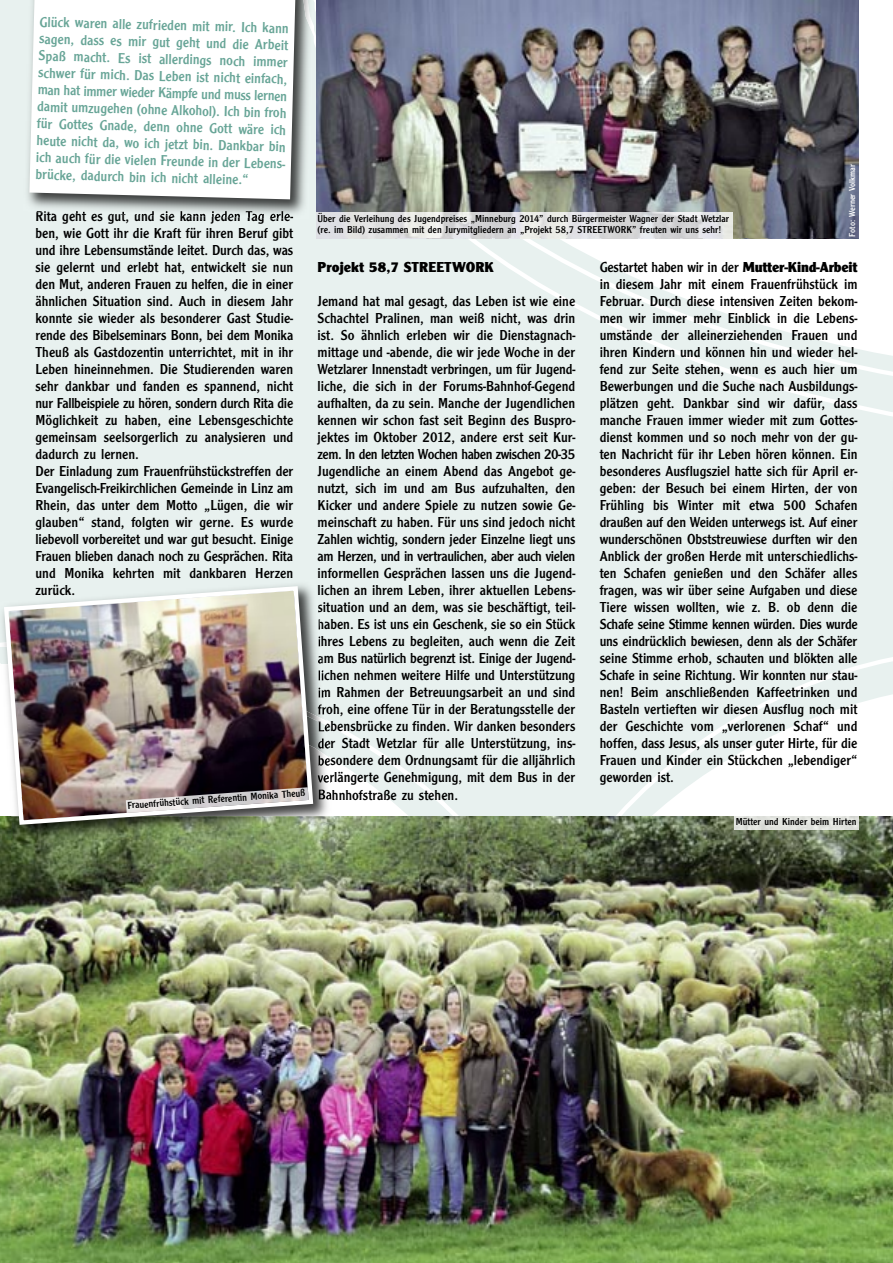
<style>
.page{position:relative;width:893px;height:1263px;background:#e8f1ef}
.page>*{position:absolute;margin:0;border:0;box-sizing:border-box;transform-origin:0 0}
.t1{font:15px/17px "Clearface Gothic T";color:#000;text-align:justify}
.t2{font:15px/17px "Clearface Gothic T";color:#68a597}
.t3{font:800 15px "Clearface Gothic T";color:#000}
.t4{font:10.5px/10.5px "Clearface Gothic T";color:#000}
.t5{font:9px "Clearface Gothic T";color:#fff}
.s1{font-weight:800}
</style>
<div class="page">
<svg style="left:616px;top:680px;width:277px;height:136px"></svg>
<svg style="left:320px;top:0;width:573px;height:377px"></svg>
<svg style="left:0;top:723px;width:459px;height:93px"></svg>
<img style="left:316px;top:0;width:543px;height:237px">
<img style="left:316px;top:213px;width:417px;height:25px">
<img style="left:0;top:816px;width:893px;height:447px">
<img style="left:27px;top:0;width:282px;height:219px">
<img style="left:297px;top:0;width:17px;height:36px">
<svg style="left:302px;top:0;width:13px;height:3px"></svg>
<img style="left:37px;top:211px;width:66px;height:8px">
<div style="left:29px;top:0;width:267px;height:199px;background:#fff"></div>
<img style="left:1px;top:664px;width:332px;height:152px">
<svg style="left:318px;top:619px;width:2px;height:11px"></svg>
<svg style="left:318px;top:636px;width:3px;height:10px"></svg>
<svg style="left:318px;top:656px;width:5px;height:8px"></svg>
<svg style="left:318px;top:670px;width:6px;height:10px"></svg>
<svg style="left:318px;top:687px;width:7px;height:11px"></svg>
<svg style="left:318px;top:704px;width:9px;height:28px"></svg>
<svg style="left:318px;top:738px;width:11px;height:11px"></svg>
<svg style="left:318px;top:755px;width:12px;height:11px"></svg>
<svg style="left:318px;top:772px;width:14px;height:28px"></svg>
<img style="left:12px;top:816px;width:322px;height:29px">
<img style="left:2px;top:585px;width:313px;height:242px">
<img style="left:126px;top:787px;width:183px;height:26px">
<img style="left:734px;top:816px;width:125px;height:13px">
<p class="t2" style="left:40px;top:13px;width:253px;rotate:2deg">Glück waren alle zufrieden mit mir. Ich kann sagen, dass es mir gut geht und die Arbeit Spaß macht. Es ist allerdings noch immer schwer für mich. Das Leben ist nicht einfach, man hat immer wieder Kämpfe und muss lernen damit umzugehen (ohne Alkohol). Ich bin froh für Gottes Gnade, denn ohne Gott wäre ich heute nicht da, wo ich jetzt bin. Dankbar bin ich auch für die vielen Freunde in der Lebens&shy;brücke, dadurch bin ich nicht alleine.“</p>
<p class="t1" style="left:36px;top:209px;width:259px;text-align:left">Rita geht es gut, und sie kann jeden Tag erle&shy;ben, wie Gott ihr die Kraft für ihren Beruf gibt und ihre Lebensumstände leitet. Durch das, was sie gelernt und erlebt hat, entwickelt sie nun den Mut, anderen Frauen zu helfen, die in einer ähnlichen Situation sind. Auch in diesem Jahr konnte sie wieder als besonderer Gast Studie&shy;rende des Bibelseminars Bonn, bei dem Monika Theuß als Gastdozentin unterrichtet, mit in ihr Leben hineinnehmen. Die Studierenden waren sehr dankbar und fanden es spannend, nicht nur Fallbeispiele zu hören, sondern durch Rita die Möglichkeit zu haben, eine Lebensgeschichte gemeinsam seelsorgerlich zu analysieren und dadurch zu lernen.<br>Der Einladung zum Frauenfrühstückstreffen der Evangelisch-Freikirchlichen Gemeinde in Linz am Rhein, das unter dem Motto „Lügen, die wir glauben“ stand, folgten wir gerne. Es wurde liebevoll vorbereitet und war gut besucht. Einige Frauen blieben danach noch zu Gesprächen. Rita und Monika kehrten mit dankbaren Herzen zurück.</p>
<p class="t4" style="left:127px;top:801px;width:180px;rotate:-4deg">Frauenfrühstück mit Referentin Monika Theuß</p>
<p class="t5" style="left:849px;top:237px;width:74px;rotate:-90deg">Foto: Werner Volkmar</p>
<p class="t4" style="left:318px;top:215px;width:413px">Über die Verleihung des Jugendpreises „Minneburg 2014” durch Bürgermeister Wagner der Stadt Wetzlar (re. im Bild) zusammen mit den Jurymitgliedern an „Projekt 58,7 STREETWORK” freuten wir uns sehr!</p>
<p class="t3" style="left:318px;top:262px;width:178px">Projekt 58,7 STREETWORK</p>
<p class="t1" style="left:318px;top:294px;width:259px">Jemand hat mal gesagt, das Leben ist wie eine Schachtel Pralinen, man weiß nicht, was drin ist. So ähnlich erleben wir die Dienstagnach&shy;mittage und -abende, die wir jede Woche in der Wetzlarer Innenstadt verbringen, um für Jugend&shy;liche, die sich in der Forums-Bahnhof-Gegend aufhalten, da zu sein. Manche der Jugendlichen kennen wir schon fast seit Beginn des Buspro&shy;jektes im Oktober 2012, andere erst seit Kur&shy;zem. In den letzten Wochen haben zwischen 20-35<br>Jugendliche an einem Abend das Angebot ge&shy;nutzt, sich im und am Bus aufzuhalten, den Kicker und andere Spiele zu nutzen sowie Ge&shy;meinschaft zu haben. Für uns sind jedoch nicht Zahlen wichtig, sondern jeder Einzelne liegt uns am Herzen, und in vertraulichen, aber auch vielen informellen Gesprächen lassen uns die Jugend&shy;lichen an ihrem Leben, ihrer aktuellen Lebens&shy;situation und an dem, was sie beschäftigt, teil&shy;haben. Es ist uns ein Geschenk, sie so ein Stück ihres Lebens zu begleiten, auch wenn die Zeit am Bus natürlich begrenzt ist. Einige der Jugend&shy;lichen nehmen weitere Hilfe und Unterstützung im Rahmen der Betreuungsarbeit an und sind froh, eine offene Tür in der Beratungsstelle der Lebensbrücke zu finden. Wir danken besonders der Stadt Wetzlar für alle Unterstützung, ins&shy;besondere dem Ordnungsamt für die alljährlich verlängerte Genehmigung, mit dem Bus in der Bahnhofstraße zu stehen.</p>
<p class="t1" style="left:600px;top:260px;width:260px">Gestartet haben wir in der <span class="s1">Mutter-Kind-Arbeit </span>in diesem Jahr mit einem Frauenfrühstück im Februar. Durch diese intensiven Zeiten bekom&shy;men wir immer mehr Einblick in die Lebens&shy;umstände der alleinerziehenden Frauen und ihren Kindern und können hin und wieder hel&shy;fend zur Seite stehen, wenn es auch hier um Bewerbungen und die Suche nach Ausbildungs&shy;plätzen geht. Dankbar sind wir dafür, dass manche Frauen immer wieder mit zum Gottes&shy;dienst kommen und so noch mehr von der gu&shy;ten Nachricht für ihr Leben hören können. Ein besonderes Ausflugsziel hatte sich für April er&shy;geben: der Besuch bei einem Hirten, der von Frühling bis Winter mit etwa 500 Schafen draußen auf den Weiden unterwegs ist. Auf einer wunderschönen Obststreuwiese durften wir den Anblick der großen Herde mit unterschiedlichs&shy;ten Schafen genießen und den Schäfer alles fragen, was wir über seine Aufgaben und diese Tiere wissen wollten, wie z. B. ob denn die Schafe seine Stimme kennen würden. Dies wurde uns eindrücklich bewiesen, denn als der Schäfer seine Stimme erhob, schauten und blökten alle Schafe in seine Richtung. Wir konnten nur stau&shy;nen! Beim anschließenden Kaffeetrinken und Basteln vertieften wir diesen Ausflug noch mit der Geschichte vom „verlorenen Schaf“ und hoffen, dass Jesus, als unser guter Hirte, für die Frauen und Kinder ein Stückchen „lebendiger“ geworden ist.</p>
<p class="t4" style="left:736px;top:817px;width:122px">Mütter und Kinder beim Hirten</p>
</div>
